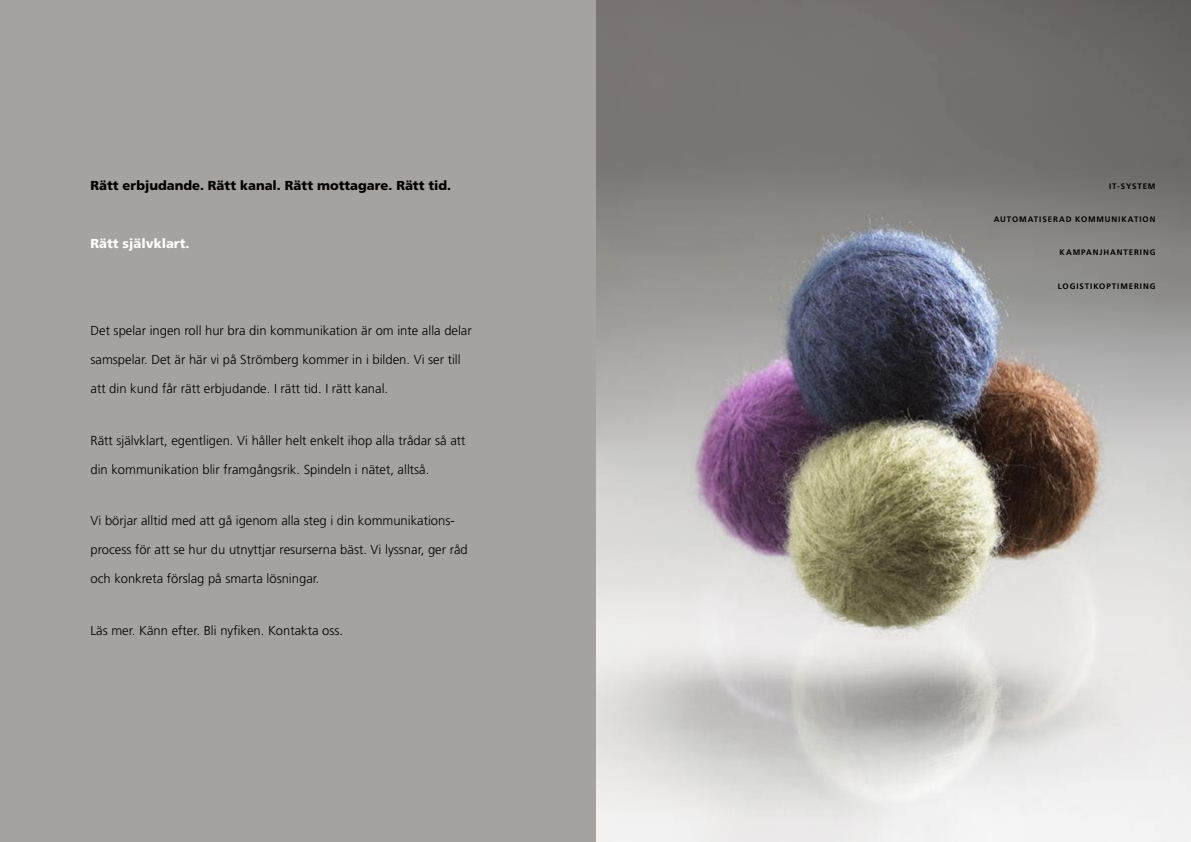
<style>
.page{position:relative;width:1191px;height:842px;background:#fff}
.page>*{position:absolute;margin:0;border:0;box-sizing:border-box;transform-origin:0 0}
.t1{font:300 13px "Frutiger";color:#000}
.t2{font:900 13px "Frutiger";color:#000}
.t3{font:900 13px "Frutiger";color:#fff}
.underrubbe{font:700 8px "Frutiger";letter-spacing:.11em;color:#000}
</style>
<div class="page">
<img style="left:595px;top:0;width:596px;height:842px">
<div style="left:0;top:0;width:595px;height:842px;background:#a5a29f"></div>
<p class="t2" style="left:90px;top:178px;width:362px">Rätt erbjudande. Rätt kanal. Rätt mottagare. Rätt tid.</p>
<p class="t3" style="left:90px;top:236px;width:100px">Rätt självklart.</p>
<p class="t1" style="left:90px;top:323px;width:383px">Det spelar ingen roll hur bra din kommunikation är om inte alla delar</p>
<p class="t1" style="left:90px;top:352px;width:372px">samspelar. Det är här vi på Strömberg kommer in i bilden. Vi ser till</p>
<p class="t1" style="left:90px;top:381px;width:299px">att din kund får rätt erbjudande. I rätt tid. I rätt kanal.</p>
<p class="t1" style="left:90px;top:433px;width:376px">Rätt självklart, egentligen. Vi håller helt enkelt ihop alla trådar så att</p>
<p class="t1" style="left:90px;top:462px;width:340px">din kommunikation blir framgångsrik. Spindeln i nätet, alltså.</p>
<p class="t1" style="left:90px;top:514px;width:366px">Vi börjar alltid med att gå igenom alla steg i din kommunikations-</p>
<p class="t1" style="left:90px;top:543px;width:379px">process för att se hur du utnyttjar resurserna bäst. Vi lyssnar, ger råd</p>
<p class="t1" style="left:90px;top:572px;width:230px">och konkreta förslag på smarta lösningar.</p>
<p class="t1" style="left:90px;top:623px;width:254px">Läs mer. Känn efter. Bli nyfiken. Kontakta oss.</p>
<p class="underrubbe" style="left:1109px;top:181px;width:48px">IT-SYSTEM</p>
<p class="underrubbe" style="left:994px;top:215px;width:163px">AUTOMATISERAD KOMMUNIKATION</p>
<p class="underrubbe" style="left:1059px;top:248px;width:97px">KAMPANJHANTERING</p>
<p class="underrubbe" style="left:1057px;top:281px;width:99px">LOGISTIKOPTIMERING</p>
</div>
